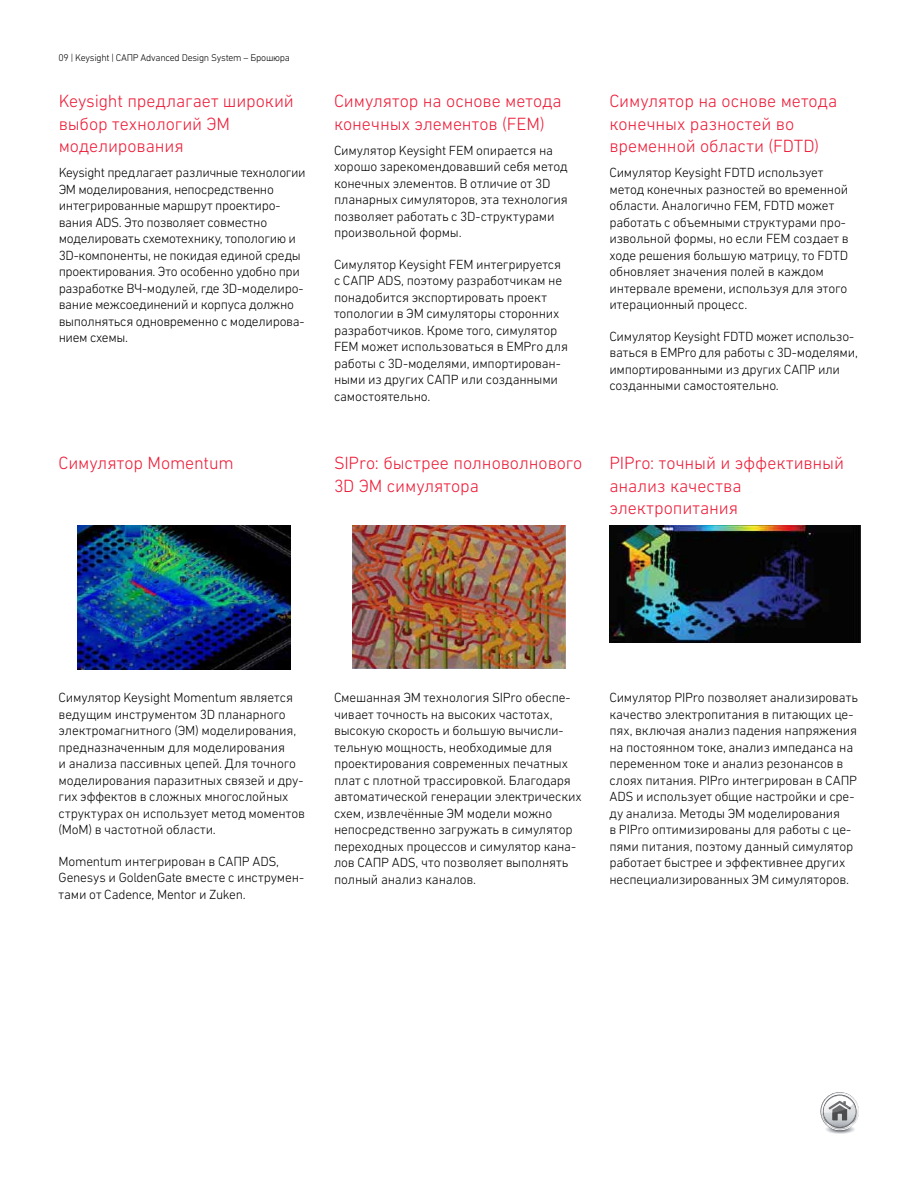
<style>
.page{position:relative;width:918px;height:1188px;background:#fff}
.page>*{position:absolute;margin:0;border:0;box-sizing:border-box;transform-origin:0 0}
.t1{font:300 18px/22.5px "DIN Next CYR";letter-spacing:-.005em;color:#ed1b37}
.t2{font:300 13.5px/16.5px "DIN Next CYR";letter-spacing:-.015em;color:#000}
.t3{font:300 9.9px "DIN Next CYR";letter-spacing:-.025em;color:#000}
</style>
<div class="page">
<svg style="left:820px;top:1092px;width:39px;height:42px"></svg>
<img style="left:353px;top:525px;width:212px;height:144px">
<img style="left:609px;top:525px;width:252px;height:117px">
<img style="left:77px;top:525px;width:213px;height:144px">
<p class="t3" style="left:59px;top:52px;width:233px">09 | Keysight | САПР Advanced Design System – Брошюра</p>
<h1 class="t1" style="left:59px;top:89px;width:237px">Keysight предлагает широкий выбор технологий ЭМ моделирования</h1>
<p class="t2" style="left:59px;top:164px;width:249px">Keysight предлагает различные технологии ЭМ моделирования, непосредственно интегрированные маршрут проектиро&shy;вания ADS. Это позволяет совместно моделировать схемотехнику, топологию и 3D-компоненты, не покидая единой среды проектирования. Это особенно удобно при разработке ВЧ-модулей, где 3D-моделиро&shy;вание межсоединений и корпуса должно выполняться одновременно с моделирова&shy;нием схемы.</p>
<h1 class="t1" style="left:334px;top:89px;width:229px">Симулятор на основе метода конечных элементов (FEM)</h1>
<p class="t2" style="left:334px;top:142px;width:235px">Симулятор Keysight FEM опирается на хорошо зарекомендовавший себя метод конечных элементов. В отличие от 3D планарных симуляторов, эта технология позволяет работать с 3D-структурами произвольной формы.</p>
<p class="t2" style="left:334px;top:256px;width:236px">Симулятор Keysight FEM интегрируется с САПР ADS, поэтому разработчикам не понадобится экспортировать проект топологии в ЭМ симуляторы сторонних разработчиков. Кроме того, симулятор FEM может использоваться в EMPro для работы с 3D-моделями, импортирован&shy;ными из других САПР или созданными самостоятельно.</p>
<h1 class="t1" style="left:609px;top:89px;width:229px">Симулятор на основе метода конечных разностей во временной области (FDTD)</h1>
<p class="t2" style="left:609px;top:164px;width:241px">Симулятор Keysight FDTD использует метод конечных разностей во временной области. Аналогично FEM, FDTD может работать с объемными структурами про&shy;извольной формы, но если FEM создает в ходе решения большую матрицу, то FDTD обновляет значения полей в каждом интервале времени, используя для этого итерационный процесс.</p>
<p class="t2" style="left:609px;top:328px;width:250px">Симулятор Keysight FDTD может использо&shy;ваться в EMPro для работы с 3D-моделями, импортированными из других САПР или созданными самостоятельно.</p>
<h1 class="t1" style="left:59px;top:452px;width:177px">Симулятор Momentum</h1>
<h1 class="t1" style="left:334px;top:452px;width:250px">SIPro: быстрее полноволнового<br>3D ЭМ симулятора</h1>
<h1 class="t1" style="left:609px;top:452px;width:236px">PIPro: точный и эффективный анализ качества электропитания</h1>
<p class="t2" style="left:59px;top:689px;width:248px">Симулятор Keysight Momentum является ведущим инструментом 3D планарного электромагнитного (ЭМ) моделирования, предназначенным для моделирования<br>и анализа пассивных цепей. Для точного моделирования паразитных связей и дру&shy;гих эффектов в сложных многослойных структурах он использует метод моментов (MoM) в частотной области.</p>
<p class="t2" style="left:59px;top:853px;width:247px">Momentum интегрирован в САПР ADS,<br>Genesys и GoldenGate вместе с инструмен&shy;тами от Cadence, Mentor и Zuken.</p>
<p class="t2" style="left:334px;top:689px;width:249px">Смешанная ЭМ технология SIPro обеспе&shy;чивает точность на высоких частотах, высокую скорость и большую вычисли&shy;тельную мощность, необходимые для проектирования современных печатных плат с плотной трассировкой. Благодаря автоматической генерации электрических схем, извлечённые ЭМ модели можно непосредственно загружать в симулятор переходных процессов и симулятор кана&shy;лов САПР ADS, что позволяет выполнять полный анализ каналов.</p>
<p class="t2" style="left:609px;top:689px;width:250px">Симулятор PIPro позволяет анализировать качество электропитания в питающих це&shy;пях, включая анализ падения напряжения на постоянном токе, анализ импеданса на переменном токе и анализ резонансов в слоях питания. PIPro интегрирован в САПР ADS и использует общие настройки и сре&shy;ду анализа. Методы ЭМ моделирования<br>в PIPro оптимизированы для работы с це&shy;пями питания, поэтому данный симулятор работает быстрее и эффективнее других неспециализированных ЭМ симуляторов.</p>
</div>
